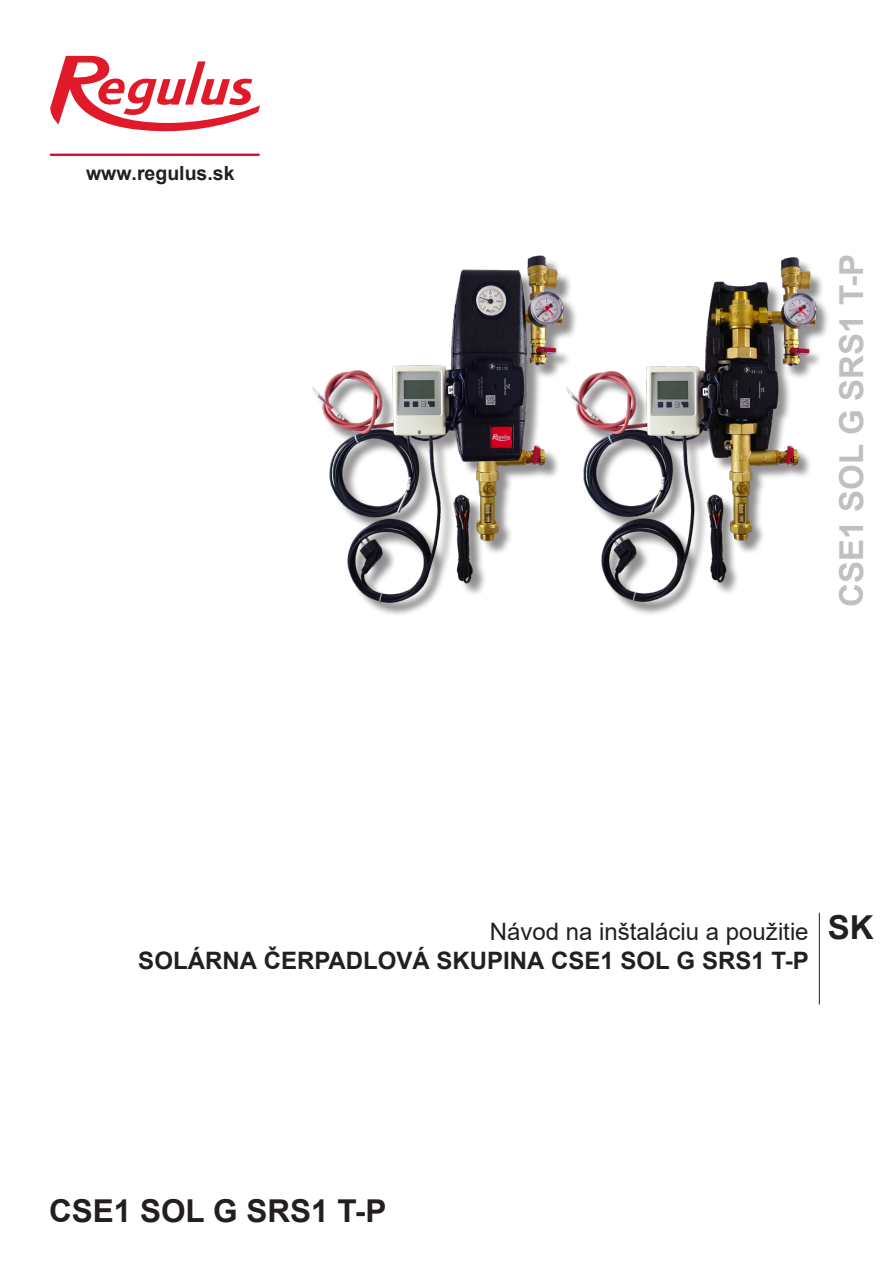
<style>
.page{position:relative;width:893px;height:1263px;background:#fff}
.page>*{position:absolute;margin:0;border:0;box-sizing:border-box;transform-origin:0 0}
.t1{font:700 33px "Arial";color:#c0c0c0}
.t2{font:700 33px "Arial";color:#231f20}
.t3{font:700 31.5px "Arial";color:#231f20}
.t4{font:700 24px "Arial";color:#231f20}
.t5{font:24px "Arial";color:#231f20}
.t6{font:700 19.5px "Arial";color:#231f20}
</style>
<div class="page">
<svg style="left:50px;top:56px;width:210px;height:75px"></svg>
<hr style="left:50px;top:154px;width:210px;height:2px;background:#d6002d">
<hr style="left:819px;top:913px;width:1px;height:91px;background:#231f20">
<div style="left:569px;top:259px;width:262px;height:358px;background:#231f20;opacity:.5"></div>
<img style="left:313px;top:255px;width:504px;height:348px">
<div style="left:315px;top:258px;width:263px;height:359px;background:#231f20;opacity:.5"></div>
<p class="t6" style="left:86px;top:159px;width:150px">www.regulus.sk</p>
<p class="t1" style="left:828px;top:607px;width:355px;rotate:-90deg">CSE1 SOL G SRS1 T-P</p>
<p class="t5" style="left:490px;top:915px;width:320px">Návod na inštaláciu a použitie</p>
<p class="t2" style="left:828px;top:904px;width:47px">SK</p>
<p class="t4" style="left:138px;top:944px;width:672px">SOLÁRNA ČERPADLOVÁ SKUPINA CSE1 SOL G SRS1 T-P</p>
<p class="t3" style="left:49px;top:1189px;width:339px">CSE1 SOL G SRS1 T-P</p>
</div>
